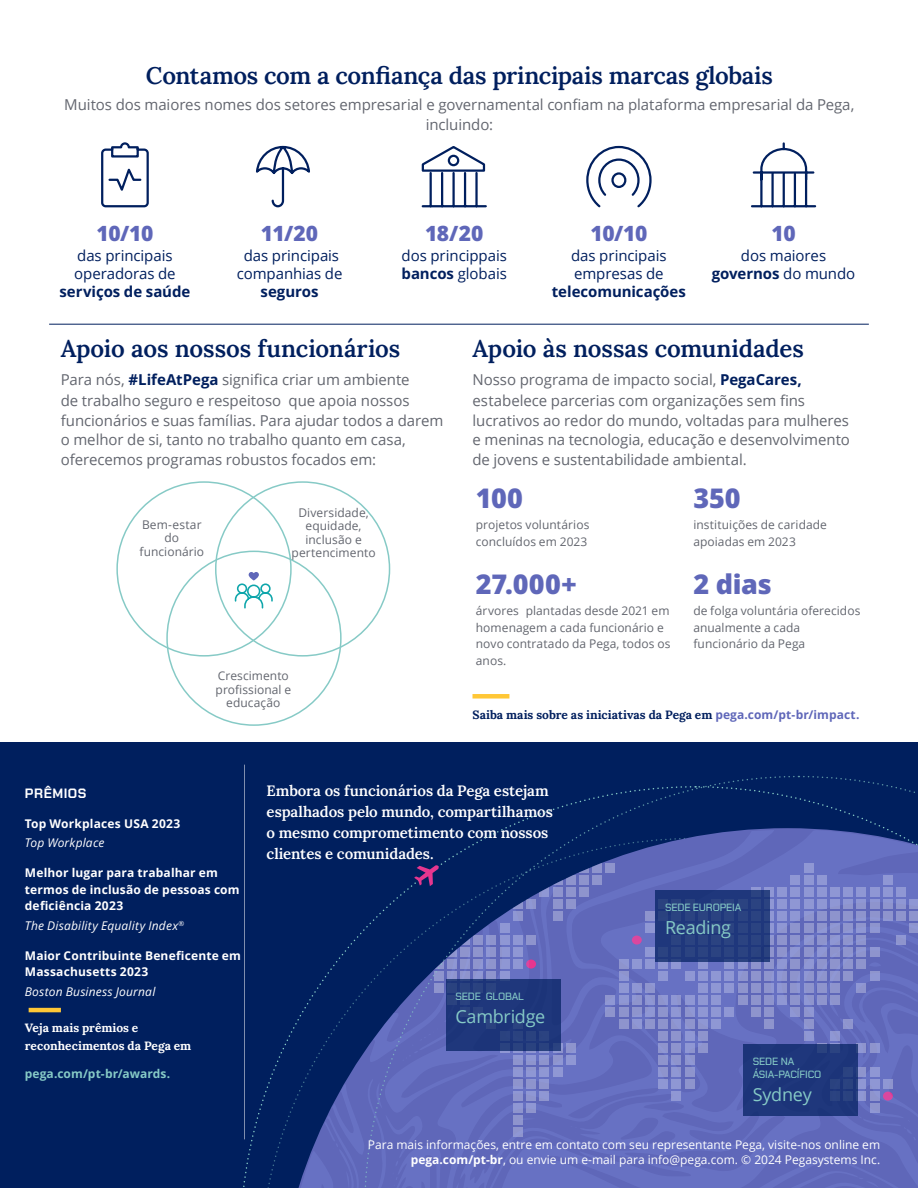
<style>
.page{position:relative;width:918px;height:1188px;background:#fff}
.page>*{position:absolute;margin:0;border:0;box-sizing:border-box;transform-origin:0 0}
.t1{font:800 27px "Open Sans";color:#5f67b9}
.t2{font:600 24px "Lora";letter-spacing:-.01em;color:#001f5e}
.t3{font:800 21px "Open Sans";letter-spacing:-.02em;color:#5f67b9}
.t4{font:18px "Open Sans";letter-spacing:-.015em;color:#86cac6}
.t5{font:15px/19.5px "Open Sans";letter-spacing:-.005em;color:#63666f}
.t6{font:15px/18px "Open Sans";letter-spacing:-.005em;color:#001f5e}
.t7{font:600 15px/21px "Lora";letter-spacing:-.005em;color:#fff}
.t8{font:700 15px "Open Sans";letter-spacing:-.005em;color:#001f5e}
.t9{font:700 13.5px "Chakra Petch";letter-spacing:.04em;color:#fff}
.t10{font:12px/16.5px "Open Sans";letter-spacing:.005em;color:#63666f}
.t11{font:12px/15px "Open Sans";color:#fff;text-align:right}
.t12{font:700 12px/16.5px "Open Sans";letter-spacing:.015em;color:#fff}
.t13{font:italic 12px "Open Sans";letter-spacing:.015em;color:#fff}
.t14{font:700 12px "Lora";letter-spacing:.005em;color:#001f5e}
.t15{font:700 12px/18px "Lora";color:#fff}
.t16{font:700 12px "Open Sans";letter-spacing:.005em;color:#86cac6}
.t17{font:500 10.5px/13.5px "Chakra Petch";letter-spacing:-.015em;color:#86cac6}
.s1{font-weight:700}
.s2{font-weight:700;color:#001f5e}
.s3{font-family:"Open Sans";color:#5f67b9}
</style>
<div class="page">
<div style="left:0;top:742px;width:918px;height:446px;background:#001f5e"></div>
<svg style="left:256px;top:145px;width:54px;height:63px"></svg>
<svg style="left:421px;top:146px;width:66px;height:62px"></svg>
<svg style="left:586px;top:145px;width:66px;height:63px"></svg>
<svg style="left:101px;top:142px;width:48px;height:66px"></svg>
<svg style="left:751px;top:142px;width:66px;height:66px"></svg>
<svg style="left:243px;top:932px;width:120px;height:256px"></svg>
<svg style="left:799px;top:775px;width:119px;height:413px;background:#5562ac"></svg>
<svg style="left:363px;top:776px;width:432px;height:412px"></svg>
<svg style="left:414px;top:865px;width:25px;height:21px"></svg>
<svg style="left:234px;top:572px;width:39px;height:37px"></svg>
<hr style="left:49px;top:324px;width:820px;height:1px;background:#001f5e">
<hr style="left:29px;top:1008px;width:32px;height:4px;background:#ffc736">
<hr style="left:244px;top:765px;width:1px;height:374px;background:#fff">
<div style="left:472px;top:694px;width:37px;height:5px;background:#ffc736"></div>
<h2 class="t2" style="left:146px;top:56px;width:628px">Contamos com a confiança das principais marcas globais</h2>
<p class="t5" style="left:64px;top:95px;width:792px;text-align:center">Muitos dos maiores nomes dos setores empresarial e governamental confiam na plataforma empresarial da Pega, incluindo:</p>
<h3 class="t3" style="left:96px;top:218px;width:58px">10/10</h3>
<p class="t6" style="left:74px;top:246px;width:103px">das principais operadoras de</p>
<p class="t8" style="left:59px;top:281px;width:133px">serviços de saúde</p>
<h3 class="t3" style="left:261px;top:218px;width:59px">11/20</h3>
<p class="t6" style="left:237px;top:246px;width:107px;text-align:center">das principais companhias de</p>
<p class="t8" style="left:261px;top:281px;width:59px">seguros</p>
<h3 class="t3" style="left:425px;top:218px;width:60px">18/20</h3>
<p class="t6" style="left:402px;top:246px;width:107px">dos princippais <span class="s1">bancos</span> globais</p>
<h3 class="t3" style="left:590px;top:218px;width:58px">10/10</h3>
<p class="t6" style="left:571px;top:246px;width:97px">das principais empresas de</p>
<p class="t8" style="left:552px;top:281px;width:136px">telecomunicações</p>
<h3 class="t3" style="left:771px;top:218px;width:26px">10</h3>
<p class="t6" style="left:712px;top:246px;width:145px;text-align:center">dos maiores <span class="s1">governos</span> do mundo</p>
<h2 class="t2" style="left:61px;top:330px;width:341px">Apoio aos nossos funcionários</h2>
<p class="t5" style="left:61px;top:369px;width:350px;line-height:21px">Para nós, <span class="s2">#LifeAtPega</span> significa criar um ambiente de trabalho seguro e respeitoso que apoia nossos</p>
<p class="t5" style="left:61px;top:410px;width:384px">funcionários e suas famílias. Para ajudar todos a darem o melhor de si, tanto no trabalho quanto em casa, oferecemos programas robustos focados em:</p>
<p class="t10" style="left:139px;top:517px;width:66px;line-height:13.5px;text-align:center">Bem-estar do funcionário</p>
<p class="t10" style="left:292px;top:505px;width:86px;line-height:13.5px;text-align:center">Diversidade, equidade, inclusão e pertencimento</p>
<p class="t10" style="left:216px;top:669px;width:77px;line-height:13.5px;text-align:center">Crescimento profissional e educação</p>
<h2 class="t2" style="left:472px;top:330px;width:333px">Apoio às nossas comunidades</h2>
<p class="t5" style="left:472px;top:369px;width:334px;line-height:21px">Nosso programa de impacto social, <span class="s2">PegaCares, </span>estabelece parcerias com organizações sem fins</p>
<p class="t5" style="left:472px;top:410px;width:379px;text-align:justify">lucrativos ao redor do mundo, voltadas para mulheres e meninas na tecnologia, educação e desenvolvimento de jovens e sustentabilidade ambiental.</p>
<h1 class="t1" style="left:476px;top:478px;width:49px">100</h1>
<p class="t10" style="left:476px;top:516px;width:115px">projetos voluntários concluídos em 2023</p>
<h1 class="t1" style="left:476px;top:564px;width:103px">27.000+</h1>
<p class="t10" style="left:476px;top:603px;width:196px">árvores plantadas desde 2021 em homenagem a cada funcionário e novo contratado da Pega, todos os anos.</p>
<h1 class="t1" style="left:693px;top:478px;width:49px">350</h1>
<p class="t10" style="left:693px;top:516px;width:135px">instituições de caridade apoiadas em 2023</p>
<h1 class="t1" style="left:693px;top:564px;width:80px">2 dias</h1>
<p class="t10" style="left:693px;top:603px;width:169px">de folga voluntária oferecidos anualmente a cada funcionário da Pega</p>
<p class="t14" style="left:472px;top:705px;width:389px">Saiba mais sobre as iniciativas da Pega em <span class="s3">pega.com/pt-br/impact.</span></p>
<p class="t9" style="left:25px;top:785px;width:63px">PRÊMIOS</p>
<p class="t12" style="left:25px;top:815px;width:157px">Top Workplaces USA 2023</p>
<p class="t13" style="left:25px;top:835px;width:81px">Top Workplace</p>
<p class="t12" style="left:25px;top:864px;width:216px">Melhor lugar para trabalhar em termos de inclusão de pessoas com deficiência 2023</p>
<p class="t13" style="left:25px;top:917px;width:161px">The Disability Equality Index<sup>®</sup></p>
<p class="t12" style="left:25px;top:947px;width:218px">Maior Contribuinte Beneficente em<br>Massachusetts 2023</p>
<p class="t13" style="left:25px;top:983px;width:132px">Boston Business Journal</p>
<p class="t15" style="left:25px;top:1017px;width:168px">Veja mais prêmios e reconhecimentos da Pega em</p>
<p class="t16" style="left:25px;top:1065px;width:147px">pega.com/pt-br/awards.</p>
<p class="t7" style="left:267px;top:779px;width:288px">Embora os funcionários da Pega estejam espalhados pelo mundo, compartilhamos o mesmo comprometimento com nossos clientes e comunidades.</p>
<p class="t17" style="left:456px;top:990px;width:70px">SEDE GLOBAL</p>
<p class="t4" style="left:456px;top:1004px;width:91px">Cambridge</p>
<p class="t17" style="left:665px;top:901px;width:78px">SEDE EUROPEIA</p>
<p class="t4" style="left:665px;top:915px;width:68px">Reading</p>
<p class="t17" style="left:753px;top:1054px;width:70px">SEDE NA<br>ÁSIA-PACÍFICO</p>
<p class="t4" style="left:753px;top:1082px;width:60px">Sydney</p>
<p class="t11" style="left:368px;top:1136px;width:514px">Para mais informações, entre em contato com seu representante Pega, visite-nos online em <span class="s1">pega.com/pt-br</span>, ou envie um e-mail para info@pega.com. © 2024 Pegasystems Inc.</p>
</div>
